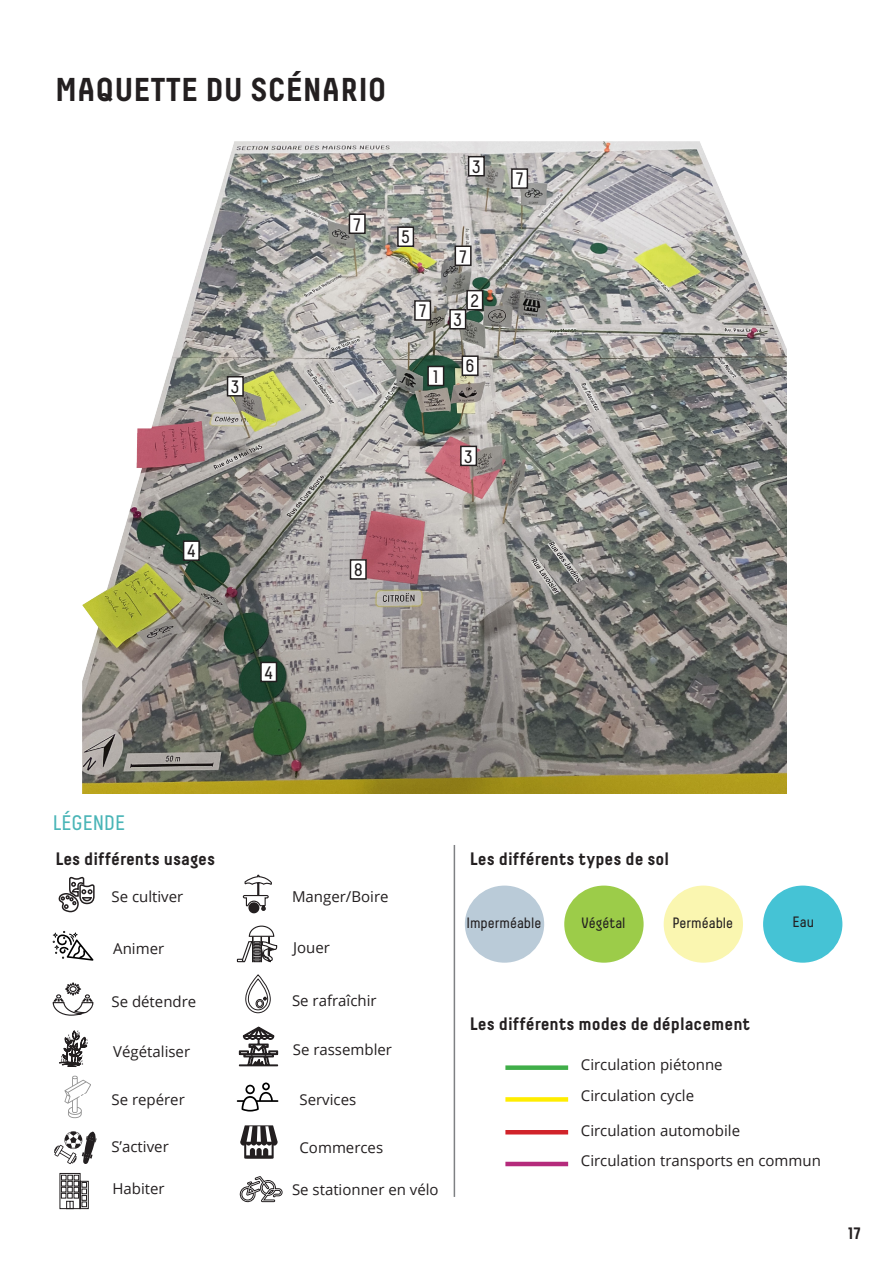
<style>
.page{position:relative;width:893px;height:1263px;background:#fff}
.page>*{position:absolute;margin:0;border:0;box-sizing:border-box;transform-origin:0 0}
.t1{font:700 33px "Decima";color:#231f20}
.t2{font:21px "Decima";color:#4ab5b7}
.t3{font:700 18px "Decima";color:#231f20}
.t4{font:18px "Decima";color:#231f20}
.t5{font:700 16.5px "Decima";color:#231f20}
.t6{font:15px "Open Sans";color:#231f20}
.t7{font:15px "Decima";color:#231f20}
</style>
<div class="page">
<img style="left:83px;top:141px;width:704px;height:653px">
<svg style="left:58px;top:876px;width:37px;height:37px"></svg>
<svg style="left:238px;top:974px;width:41px;height:93px"></svg>
<svg style="left:242px;top:874px;width:30px;height:40px"></svg>
<svg style="left:52px;top:982px;width:42px;height:34px"></svg>
<svg style="left:239px;top:1176px;width:44px;height:27px"></svg>
<svg style="left:237px;top:925px;width:41px;height:38px"></svg>
<svg style="left:237px;top:1082px;width:41px;height:29px"></svg>
<svg style="left:53px;top:931px;width:40px;height:30px"></svg>
<svg style="left:59px;top:1030px;width:32px;height:88px"></svg>
<svg style="left:240px;top:1125px;width:38px;height:34px"></svg>
<div style="left:263px;top:1148px;width:5px;height:9px;background:#231f20;border-radius:3px"></div>
<div style="left:256px;top:1148px;width:6px;height:9px;background:#231f20;border-radius:3px"></div>
<div style="left:250px;top:1148px;width:5px;height:9px;background:#231f20;border-radius:3px"></div>
<svg style="left:54px;top:1131px;width:43px;height:33px"></svg>
<svg style="left:59px;top:1173px;width:30px;height:36px"></svg>
<div style="left:465px;top:885px;width:79px;height:78px;background:#bacbd8;border-radius:50%"></div>
<div style="left:564px;top:885px;width:80px;height:78px;background:#9ccc49;border-radius:50%"></div>
<div style="left:664px;top:885px;width:79px;height:78px;background:#faf6b0;border-radius:50%"></div>
<div style="left:763px;top:885px;width:79px;height:78px;background:#45c3d5;border-radius:50%"></div>
<div style="left:505px;top:1065px;width:63px;height:5px;background:#40ae49"></div>
<div style="left:505px;top:1097px;width:63px;height:5px;background:#ffed00"></div>
<hr style="left:505px;top:1130px;width:63px;height:4px;background:#d1232a">
<hr style="left:505px;top:1162px;width:63px;height:4px;background:#b52b7c">
<hr style="left:454px;top:845px;width:1px;height:352px;background:#7e8083">
<div style="left:428px;top:366px;width:16px;height:19px;background:#fff"></div>
<div style="left:427px;top:366px;width:17px;height:20px;border:2px solid #231f20"></div>
<div style="left:462px;top:356px;width:16px;height:19px;background:#fff"></div>
<div style="left:462px;top:355px;width:17px;height:21px;border:2px solid #231f20"></div>
<div style="left:512px;top:169px;width:15px;height:19px;background:#fff"></div>
<div style="left:511px;top:168px;width:17px;height:21px;border:2px solid #231f20"></div>
<div style="left:467px;top:291px;width:16px;height:19px;background:#fff"></div>
<div style="left:466px;top:290px;width:17px;height:20px;border:2px solid #231f20"></div>
<div style="left:350px;top:560px;width:16px;height:19px;background:#fff"></div>
<div style="left:350px;top:559px;width:17px;height:21px;border:2px solid #231f20"></div>
<div style="left:261px;top:662px;width:15px;height:19px;background:#fff"></div>
<div style="left:260px;top:662px;width:17px;height:20px;border:2px solid #231f20"></div>
<div style="left:398px;top:227px;width:15px;height:19px;background:#fff"></div>
<div style="left:397px;top:226px;width:17px;height:21px;border:2px solid #231f20"></div>
<div style="left:461px;top:446px;width:15px;height:19px;background:#fff"></div>
<div style="left:460px;top:446px;width:17px;height:20px;border:2px solid #231f20"></div>
<div style="left:184px;top:541px;width:15px;height:19px;background:#fff"></div>
<div style="left:183px;top:540px;width:17px;height:21px;border:2px solid #231f20"></div>
<div style="left:469px;top:157px;width:15px;height:19px;background:#fff"></div>
<div style="left:468px;top:156px;width:17px;height:20px;border:2px solid #231f20"></div>
<div style="left:228px;top:377px;width:15px;height:19px;background:#fff"></div>
<div style="left:227px;top:376px;width:17px;height:20px;border:2px solid #231f20"></div>
<div style="left:455px;top:246px;width:16px;height:19px;background:#fff"></div>
<div style="left:455px;top:245px;width:17px;height:21px;border:2px solid #231f20"></div>
<div style="left:349px;top:214px;width:16px;height:19px;background:#fff"></div>
<div style="left:349px;top:213px;width:17px;height:21px;border:2px solid #231f20"></div>
<div style="left:415px;top:301px;width:15px;height:19px;background:#fff"></div>
<div style="left:414px;top:300px;width:17px;height:21px;border:2px solid #231f20"></div>
<div style="left:450px;top:310px;width:16px;height:19px;background:#fff"></div>
<div style="left:449px;top:309px;width:17px;height:20px;border:2px solid #231f20"></div>
<p class="t1" style="left:55px;top:69px;width:333px">MAQUETTE DU SCÉNARIO</p>
<p class="t4" style="left:231px;top:377px;width:10px">3</p>
<p class="t4" style="left:354px;top:214px;width:9px">7</p>
<p class="t4" style="left:472px;top:157px;width:10px">3</p>
<p class="t4" style="left:401px;top:227px;width:10px">5</p>
<p class="t4" style="left:419px;top:301px;width:9px">7</p>
<p class="t4" style="left:433px;top:366px;width:6px">1</p>
<p class="t4" style="left:459px;top:246px;width:9px">7</p>
<p class="t4" style="left:453px;top:310px;width:10px">3</p>
<p class="t4" style="left:471px;top:290px;width:10px">2</p>
<p class="t4" style="left:465px;top:356px;width:11px">6</p>
<p class="t4" style="left:464px;top:446px;width:10px">3</p>
<p class="t4" style="left:187px;top:541px;width:10px">4</p>
<p class="t4" style="left:354px;top:560px;width:11px">8</p>
<p class="t4" style="left:264px;top:662px;width:10px">4</p>
<p class="t4" style="left:516px;top:169px;width:9px">7</p>
<p class="t2" style="left:53px;top:811px;width:74px">LÉGENDE</p>
<p class="t3" style="left:55px;top:848px;width:161px">Les différents usages</p>
<p class="t3" style="left:470px;top:848px;width:201px">Les différents types de sol</p>
<p class="t6" style="left:111px;top:887px;width:73px">Se cultiver</p>
<p class="t6" style="left:292px;top:887px;width:98px">Manger/Boire</p>
<p class="t6" style="left:113px;top:938px;width:52px">Animer</p>
<p class="t6" style="left:293px;top:937px;width:38px">Jouer</p>
<p class="t6" style="left:111px;top:991px;width:86px">Se détendre</p>
<p class="t6" style="left:292px;top:991px;width:86px">Se rafraîchir</p>
<p class="t6" style="left:113px;top:1041px;width:78px">Végétaliser</p>
<p class="t6" style="left:293px;top:1039px;width:101px">Se rassembler</p>
<p class="t6" style="left:111px;top:1089px;width:75px">Se repérer</p>
<p class="t6" style="left:300px;top:1089px;width:58px">Services</p>
<p class="t6" style="left:111px;top:1136px;width:59px">S’activer</p>
<p class="t6" style="left:300px;top:1137px;width:85px">Commerces</p>
<p class="t6" style="left:112px;top:1178px;width:54px">Habiter</p>
<p class="t6" style="left:292px;top:1180px;width:148px">Se stationner en vélo</p>
<p class="t7" style="left:466px;top:915px;width:76px">Imperméable</p>
<p class="t7" style="left:581px;top:915px;width:46px">Végétal</p>
<p class="t7" style="left:672px;top:915px;width:62px">Perméable</p>
<p class="t7" style="left:793px;top:913px;width:23px">Eau</p>
<p class="t3" style="left:470px;top:1013px;width:282px">Les différents modes de déplacement</p>
<p class="t6" style="left:581px;top:1055px;width:143px">Circulation piétonne</p>
<p class="t6" style="left:581px;top:1085px;width:115px">Circulation cycle</p>
<p class="t6" style="left:581px;top:1120px;width:161px">Circulation automobile</p>
<p class="t6" style="left:581px;top:1151px;width:242px">Circulation transports en commun</p>
<p class="t5" style="left:848px;top:1223px;width:14px">17</p>
</div>
